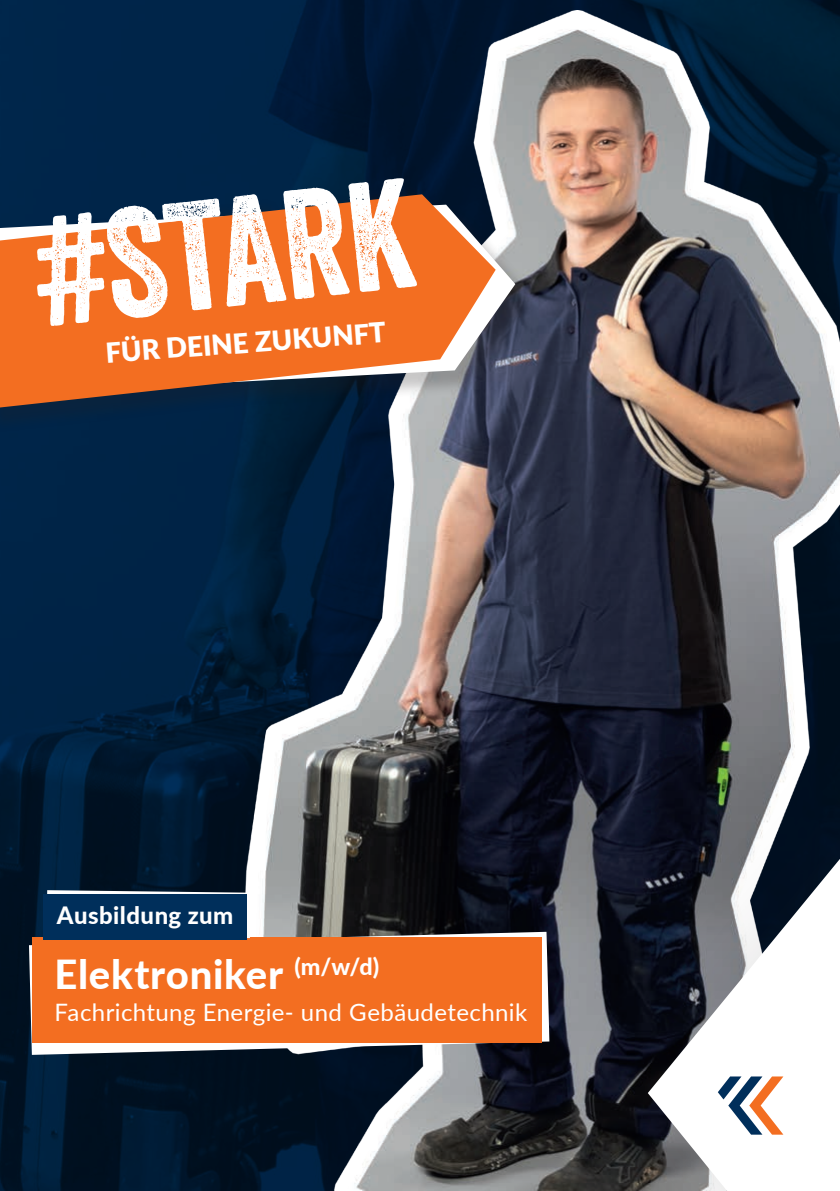
<style>
.page{position:relative;width:840px;height:1191px;background:#fff}
.page>*{position:absolute;margin:0;border:0;box-sizing:border-box;transform-origin:0 0}
.t1{font:150.2px "Veneer";color:#fff}
.t2{font:800 40px "Lato";letter-spacing:.015em;color:#fff}
.t3{font:900 27.6px "Lato";color:#fff}
.t4{font:24px "Lato";letter-spacing:.015em;color:#fff}
.t5{font:800 23.8px "Lato";letter-spacing:.02em;color:#fff}
</style>
<div class="page">
<svg style="left:0;top:0;width:204px;height:1191px;background:#001f3c"></svg>
<img style="left:204px;top:0;width:635px;height:1191px">
<svg style="left:29px;top:931px;width:520px;height:124px"></svg>
<div style="left:32px;top:937px;width:509px;height:105px;background:#f36e21"></div>
<div style="left:0;top:182px;width:538px;height:252px;background:#231f20;opacity:.25"></div>
<svg style="left:495px;top:205px;width:20px;height:189px"></svg>
<svg style="left:0;top:194px;width:495px;height:213px;background:#c56835"></svg>
<svg style="left:47px;top:890px;width:203px;height:48px"></svg>
<div style="left:44px;top:894px;width:203px;height:45px;background:#002f5b"></div>
<div style="left:554px;top:624px;width:285px;height:567px;background:#231f20;opacity:.15"></div>
<svg style="left:647px;top:716px;width:192px;height:475px"></svg>
<svg style="left:717px;top:1076px;width:66px;height:58px"></svg>
<h1 class="t1" style="left:27px;top:182px;width:380px;rotate:-6deg">#STARK</h1>
<p class="t3" style="left:104px;top:331px;width:282px;rotate:-4deg">FÜR DEINE ZUKUNFT</p>
<p class="t5" style="left:57px;top:897px;width:178px">Ausbildung zum</p>
<h2 class="t2" style="left:54px;top:944px;width:326px">Elektroniker <sup>(m/w/d)</sup></h2>
<p class="t4" style="left:54px;top:994px;width:474px">Fachrichtung Energie- und Gebäudetechnik</p>
</div>
